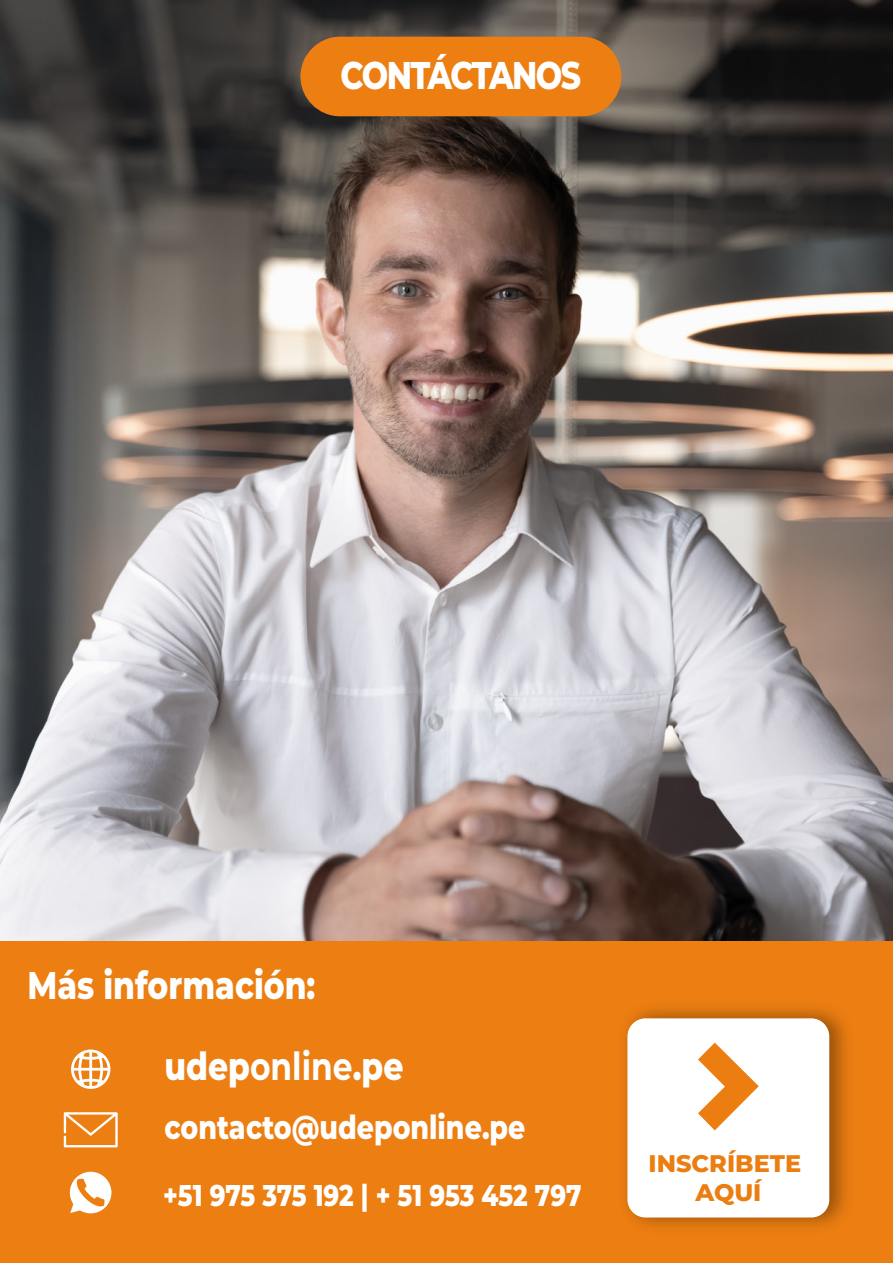
<style>
.page{position:relative;width:893px;height:1263px;background:#fff}
.page>*{position:absolute;margin:0;border:0;box-sizing:border-box;transform-origin:0 0}
.t1{font:800 38.55px "Montserrat";color:#fff;scale:.81 1}
.t2{font:800 38.55px "Montserrat";letter-spacing:-.055em;color:#fff;scale:.81 1}
.t3{font:800 33px "Montserrat";color:#fff;scale:.81 1}
.t4{font:800 30px "Montserrat";color:#fff;scale:.81 1}
.t5{font:800 24px/28.8px "Montserrat";color:#eb7d11;text-align:center}
.s1{font-weight:700}
</style>
<div class="page">
<img style="left:0;top:0;width:893px;height:941px">
<div style="left:300px;top:37px;width:321px;height:79px;background:#ec7e12;border-radius:40px"></div>
<div style="left:0;top:941px;width:893px;height:322px;background:#ec7e12"></div>
<svg style="left:71px;top:1049px;width:39px;height:40px"></svg>
<svg style="left:64px;top:1112px;width:54px;height:35px"></svg>
<img style="left:625px;top:1008px;width:222px;height:219px">
<div style="left:627px;top:1018px;width:202px;height:199px;background:#fff;border-radius:18px"></div>
<svg style="left:698px;top:1042px;width:61px;height:88px"></svg>
<svg style="left:70px;top:1172px;width:41px;height:41px"></svg>
<p class="t2" style="left:341px;top:47px;width:298px">CONTÁCTANOS</p>
<p class="t1" style="left:28px;top:957px;width:357px">Más información:</p>
<p class="t1" style="left:164px;top:1038px;width:297px">udep<span class="s1">online</span>.pe</p>
<p class="t3" style="left:164px;top:1103px;width:447px">contacto@udeponline.pe</p>
<p class="t4" style="left:163px;top:1174px;width:518px">+51 975 375 192 | + 51 953 452 797</p>
<p class="t5" style="left:649px;top:1147px;width:154px">INSCRÍBETE<br>AQUÍ</p>
</div>
